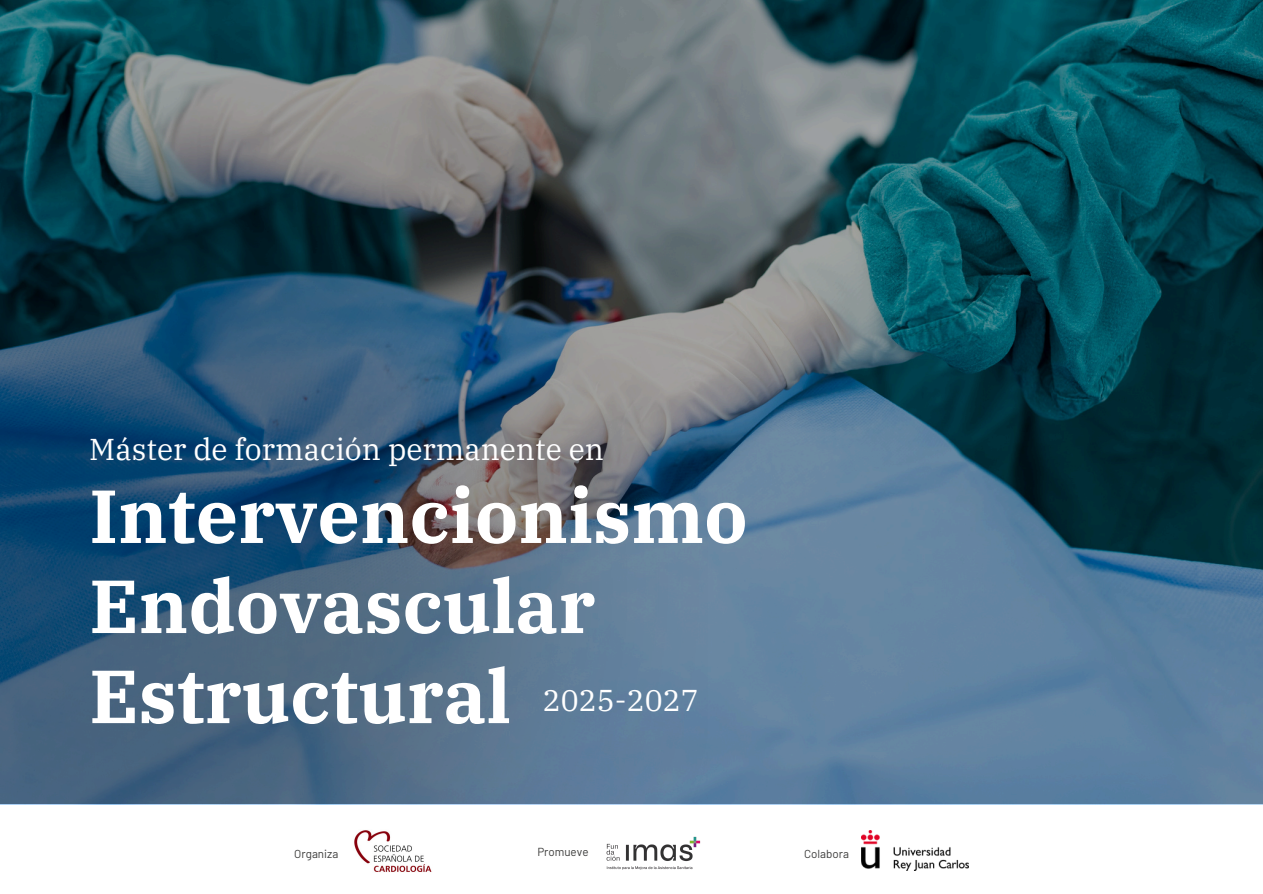
<style>
.page{position:relative;width:1263px;height:894px;background:#fff}
.page>*{position:absolute;margin:0;border:0;box-sizing:border-box;transform-origin:0 0}
.t1{font:700 75px/90px "IBM Plex Serif";color:#fff}
.t2{font:30px "IBM Plex Serif";color:#fff}
.t3{font:11.55px "Barlow";color:#3c3c3b}
</style>
<div class="page">
<img style="left:0;top:1px;width:1263px;height:803px">
<img style="left:0;top:0;width:707px;height:803px">
<img style="left:606px;top:836px;width:95px;height:34px">
<img style="left:354px;top:830px;width:78px;height:42px">
<img style="left:862px;top:830px;width:107px;height:40px">
<p class="t2" style="left:89px;top:429px;width:516px">Máster de formación permanente en</p>
<p class="t1" style="left:89px;top:469px;width:660px">Intervencionismo<br>Endovascular<br>Estructural</p>
<p class="t2" style="left:543px;top:680px;width:157px">2025-2027</p>
<p class="t3" style="left:294px;top:846px;width:45px">Organiza</p>
<h2 class="t3" style="left:537px;top:843px;width:53px">Promueve</h2>
<h1 class="t3" style="left:804px;top:846px;width:46px">Colabora</h1>
</div>
